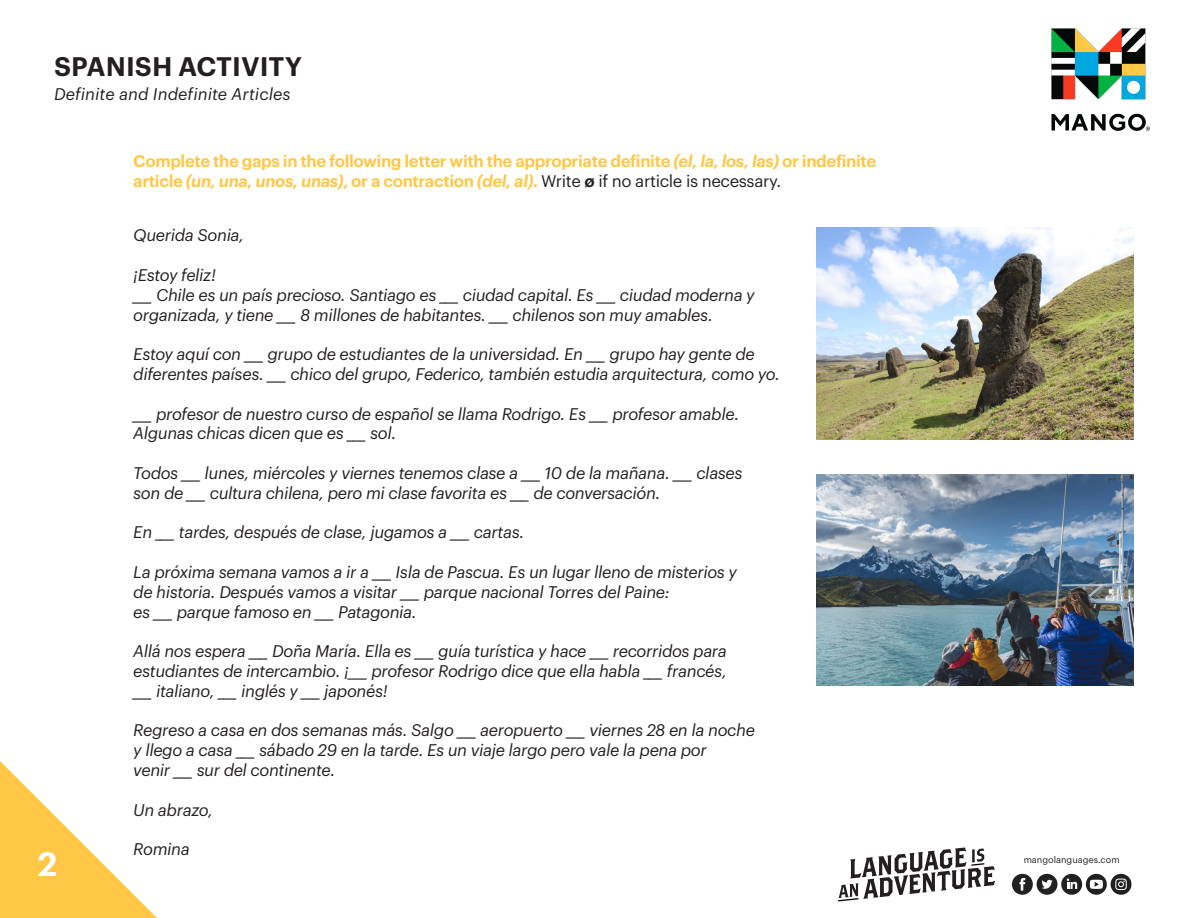
<style>
.page{position:relative;width:1188px;height:918px;background:#fff}
.page>*{position:absolute;margin:0;border:0;box-sizing:border-box;transform-origin:0 0}
.t1{font:600 33px "Graphik LCG";color:#fff}
.t2{font:600 26.25px "Graphik LCG";color:#231f20}
.t3{font:italic 16.5px/19.8px "Graphik LCG";letter-spacing:-.025em;color:#231f20}
.t4{font:600 16.5px/19.8px "Graphik LCG";letter-spacing:-.025em;color:#ffc745}
.t5{font:italic 16.5px "Graphik LCG";color:#231f20}
.t6{font:9px "Graphik LCG";color:#231f20}
.s1{font-style:italic}
.s2{font-weight:400;color:#231f20}
.s3{color:#231f20}
</style>
<div class="page">
<img style="left:816px;top:228px;width:318px;height:211px">
<img style="left:816px;top:474px;width:318px;height:211px">
<svg style="left:0;top:761px;width:157px;height:157px"></svg>
<svg style="left:838px;top:848px;width:157px;height:54px"></svg>
<div style="left:1086px;top:874px;width:21px;height:21px;background:#212121;border-radius:10px"></div>
<svg style="left:1090px;top:880px;width:13px;height:9px"></svg>
<div style="left:1037px;top:874px;width:20px;height:21px;background:#212121;border-radius:10px"></div>
<svg style="left:1041px;top:880px;width:12px;height:9px"></svg>
<div style="left:1061px;top:874px;width:21px;height:21px;background:#212121;border-radius:10px"></div>
<svg style="left:1067px;top:878px;width:10px;height:11px"></svg>
<div style="left:1012px;top:874px;width:21px;height:21px;background:#212121;border-radius:10px"></div>
<svg style="left:1019px;top:878px;width:6px;height:13px"></svg>
<div style="left:1111px;top:874px;width:20px;height:21px;background:#212121;border-radius:10px"></div>
<svg style="left:1115px;top:879px;width:12px;height:11px"></svg>
<img style="left:1052px;top:29px;width:98px;height:101px">
<h2 class="t2" style="left:54px;top:46px;width:250px">SPANISH ACTIVITY</h2>
<p class="t5" style="left:54px;top:81px;width:238px">Definite and Indefinite Articles</p>
<p class="t1" style="left:37px;top:839px;width:21px">2</p>
<p class="t4" style="left:133px;top:150px;width:745px">Complete the gaps in the following letter with the appropriate definite <span class="s1">(el, la, los, las)</span> or indefinite article <span class="s1">(un, una, unos, unas)</span>, or a contraction <span class="s1">(del, al)</span>. <span class="s2">Write</span> <span class="s3">ø</span> <span class="s2">if no article is necessary.</span></p>
<p class="t3" style="left:133px;top:224px;width:112px">Querida Sonia,</p>
<p class="t3" style="left:133px;top:264px;width:623px">¡Estoy feliz!<br>___ Chile es un país precioso. Santiago es ___ ciudad capital. Es ___ ciudad moderna y organizada, y tiene ___ 8 millones de habitantes. ___ chilenos son muy amables.</p>
<p class="t3" style="left:133px;top:343px;width:648px">Estoy aquí con ___ grupo de estudiantes de la universidad. En ___ grupo hay gente de diferentes países. ___ chico del grupo, Federico, también estudia arquitectura, como yo.</p>
<p class="t3" style="left:133px;top:402px;width:607px">___ profesor de nuestro curso de español se llama Rodrigo. Es ___ profesor amable.<br>Algunas chicas dicen que es ___ sol.</p>
<p class="t3" style="left:133px;top:462px;width:611px">Todos ___ lunes, miércoles y viernes tenemos clase a ___ 10 de la mañana. ___ clases son de ___ cultura chilena, pero mi clase favorita es ___ de conversación.</p>
<p class="t3" style="left:133px;top:521px;width:393px">En ___ tardes, después de clase, jugamos a ___ cartas.</p>
<p class="t3" style="left:133px;top:561px;width:605px">La próxima semana vamos a ir a ___ Isla de Pascua. Es un lugar lleno de misterios y de historia. Después vamos a visitar ___ parque nacional Torres del Paine:<br>es ___ parque famoso en ___ Patagonia.</p>
<p class="t3" style="left:133px;top:640px;width:595px;text-align:justify">Allá nos espera ___ Doña María. Ella es ___ guía turística y hace ___ recorridos para estudiantes de intercambio. ¡___ profesor Rodrigo dice que ella habla ___ francés, ___ italiano, ___ inglés y ___ japonés!</p>
<p class="t3" style="left:133px;top:719px;width:623px">Regreso a casa en dos semanas más. Salgo ___ aeropuerto ___ viernes 28 en la noche y llego a casa ___ sábado 29 en la tarde. Es un viaje largo pero vale la pena por<br>venir ___ sur del continente.</p>
<p class="t3" style="left:133px;top:798px;width:81px">Un abrazo,</p>
<p class="t3" style="left:133px;top:838px;width:58px">Romina</p>
<p class="t6" style="left:1024px;top:853px;width:98px">mangolanguages.com</p>
</div>
